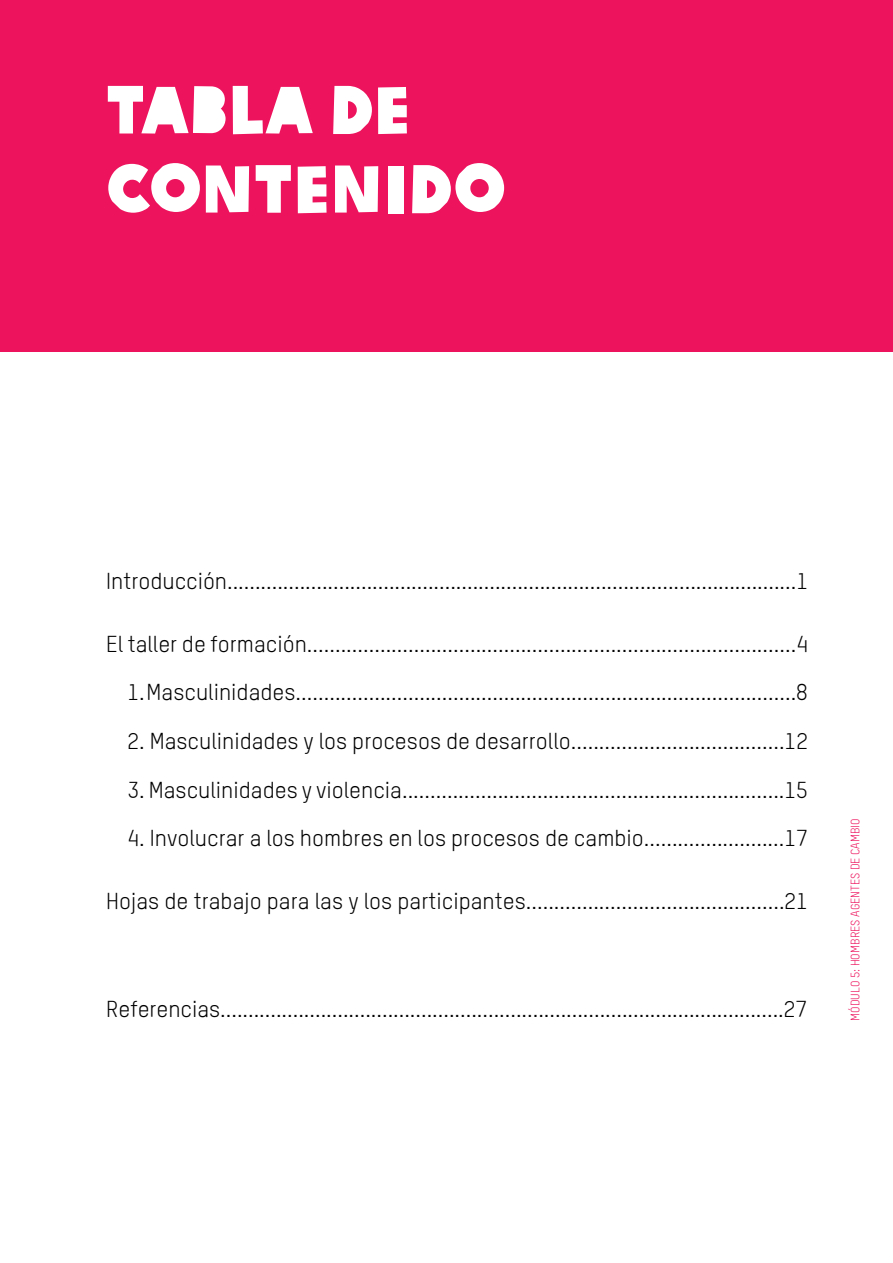
<style>
.page{position:relative;width:893px;height:1263px;background:#fff}
.page>*{position:absolute;margin:0;border:0;box-sizing:border-box;transform-origin:0 0}
.t1{font:66px/79.2px "Oxfam Global Headline";color:#fff}
.t2{font:22.5px "Oxfam TSTARPRO";color:#000}
.t3{font:12px "Oxfam TSTARPRO";color:#ed135d}
</style>
<div class="page">
<div style="left:0;top:0;width:893px;height:352px;background:#ed135d"></div>
<h1 class="t1" style="left:106px;top:64px;width:401px">TABLA DE<br>CONTENIDO</h1>
<p class="t2" style="left:106px;top:567px;width:703px">Introducción......................................................................................................1</p>
<p class="t2" style="left:106px;top:630px;width:703px">El taller de formación.......................................................................................4</p>
<p class="t2" style="left:128px;top:679px;width:682px">1. Masculinidades.........................................................................................8</p>
<p class="t2" style="left:128px;top:727px;width:682px">2. Masculinidades y los procesos de desarrollo......................................12</p>
<p class="t2" style="left:128px;top:776px;width:682px">3. Masculinidades y violencia....................................................................15</p>
<p class="t2" style="left:128px;top:825px;width:682px">4. Involucrar a los hombres en los procesos de cambio.........................17</p>
<p class="t2" style="left:106px;top:888px;width:703px">Hojas de trabajo para las y los participantes..............................................21</p>
<p class="t2" style="left:106px;top:996px;width:702px">Referencias.....................................................................................................27</p>
<p class="t3" style="left:848px;top:1020px;width:204px;rotate:-90deg">MÓDULO 5: HOMBRES AGENTES DE CAMBIO</p>
</div>
